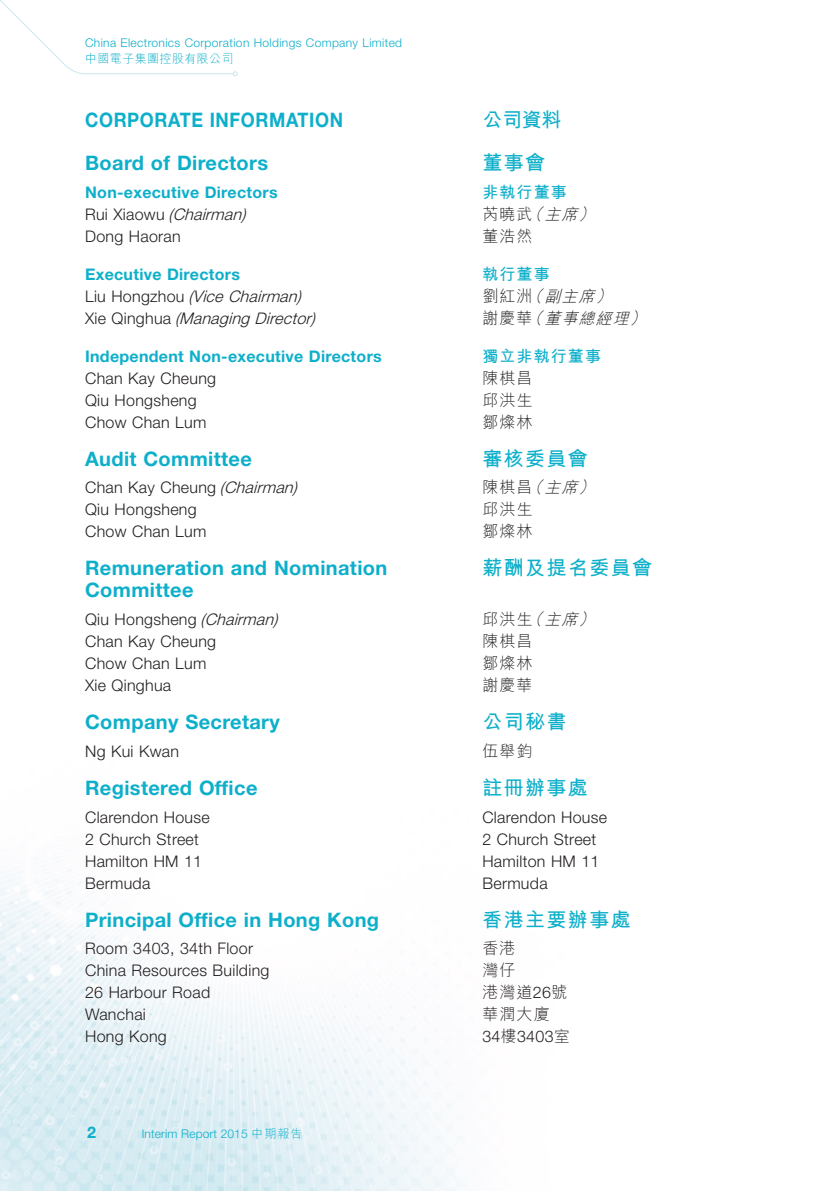
<style>
.page{position:relative;width:840px;height:1191px;background:#fff}
.page>*{position:absolute;margin:0;border:0;box-sizing:border-box;transform-origin:0 0}
.Heading_1{font:700 20px/22px "Helvetica Neue LT Std";letter-spacing:.02em;color:#0dafca}
.C_Heading_1{font:700 20px "M Hei HK";letter-spacing:.07em;color:#0dafca}
.Heading_1-2{font:700 20px "Helvetica Neue LT Std";letter-spacing:.02em;color:#0dafca;scale:.9 1}
.Body_Text{font:300 16px "Helvetica Neue LT Std";letter-spacing:.02em;color:#231f20}
.Heading_2{font:700 16px "Helvetica Neue LT Std";letter-spacing:.02em;color:#0dafca}
.Body_Text-2{font:italic 300 16px "Helvetica Neue LT Std";color:#231f20}
.C_Body_Text{font:300 16px "Helvetica Neue LT Std";letter-spacing:.02em;color:#231f20}
.C_Body_Text-2{font:300 16px "M Hei HK";letter-spacing:.07em;color:#231f20}
.C_Body_Text-3{font:italic 300 16px "M Hei HK";color:#231f20}
.C_Heading_2{font:700 16px "M Hei HK";letter-spacing:.07em;color:#0dafca}
.t1{font:300 12px "Helvetica Neue LT Std";letter-spacing:.03em;color:#0dafca}
.t2{font:300 12px "Helvetica Neue LT Std";letter-spacing:.01em;color:#0dafca}
.t3{font:300 12px "M Hei HK";letter-spacing:.035em;color:#0dafca}
.s1{font-style:normal}
.s2{font-style:italic}
.s3{font-family:"M Hei HK"}
.s4{font-family:"Helvetica Neue LT Std"}
</style>
<div class="page">
<img style="left:0;top:869px;width:460px;height:322px">
<svg style="left:0;top:0;width:238px;height:76px"></svg>
<p class="t1" style="left:85px;top:36px;width:318px">China Electronics Corporation Holdings Company Limited</p>
<p class="t3" style="left:85px;top:52px;width:150px">中國電子集團控股有限公司</p>
<p class="Heading_1-2" style="left:85px;top:107px;width:288px">CORPORATE INFORMATION</p>
<p class="C_Heading_1" style="left:482px;top:105px;width:80px">公司資料</p>
<p class="Heading_1" style="left:85px;top:151px;width:184px">Board of Directors</p>
<p class="Heading_2" style="left:85px;top:182px;width:194px">Non-executive Directors</p>
<p class="Body_Text-2" style="left:85px;top:204px;width:167px"><span class="s1">R u i Xi a o w u</span> (Chairman)</p>
<p class="Body_Text" style="left:85px;top:226px;width:97px">Dong Haoran</p>
<p class="Heading_2" style="left:85px;top:264px;width:156px">Executive Directors</p>
<p class="Body_Text-2" style="left:85px;top:286px;width:222px"><span class="s1">L i u H o n g z h o u</span> (Vice Chairman)</p>
<p class="Body_Text-2" style="left:85px;top:308px;width:236px"><span class="s1">X i e Q i n g h u a</span> (Managing Director)</p>
<p class="Heading_2" style="left:85px;top:346px;width:298px">Independent Non-executive Directors</p>
<p class="Body_Text" style="left:85px;top:368px;width:132px">Chan Kay Cheung</p>
<p class="Body_Text" style="left:85px;top:390px;width:113px">Qiu Hongsheng</p>
<p class="Body_Text" style="left:85px;top:412px;width:123px">Chow Chan Lum</p>
<p class="Heading_1" style="left:85px;top:447px;width:168px">Audit Committee</p>
<p class="Body_Text" style="left:85px;top:478px;width:218px">Chan Kay Cheung <span class="s2">(Chairman)</span></p>
<p class="Body_Text" style="left:85px;top:500px;width:113px">Qiu Hongsheng</p>
<p class="Body_Text" style="left:85px;top:522px;width:123px">Chow Chan Lum</p>
<p class="Heading_1" style="left:85px;top:557px;width:303px">Remuneration and Nomination<br>Committee</p>
<p class="Body_Text" style="left:85px;top:609px;width:199px">Qiu Hongsheng <span class="s2">(Chairman)</span></p>
<p class="Body_Text" style="left:85px;top:631px;width:132px">Chan Kay Cheung</p>
<p class="Body_Text" style="left:85px;top:653px;width:123px">Chow Chan Lum</p>
<p class="Body_Text" style="left:85px;top:675px;width:88px">Xie Qinghua</p>
<p class="Heading_1" style="left:85px;top:710px;width:196px">Company Secretary</p>
<p class="Body_Text" style="left:85px;top:741px;width:95px">Ng Kui Kwan</p>
<p class="Heading_1" style="left:85px;top:776px;width:174px">Registered Office</p>
<p class="Body_Text" style="left:85px;top:807px;width:126px">Clarendon House</p>
<p class="Body_Text" style="left:85px;top:829px;width:115px">2 Church Street</p>
<p class="Body_Text" style="left:85px;top:851px;width:118px">Hamilton HM 11</p>
<p class="Body_Text" style="left:85px;top:873px;width:67px">Bermuda</p>
<p class="Heading_1" style="left:85px;top:908px;width:295px">Principal Office in Hong Kong</p>
<p class="Body_Text" style="left:85px;top:938px;width:169px">Room 3403, 34th Floor</p>
<p class="Body_Text" style="left:85px;top:960px;width:186px">China Resources Building</p>
<p class="Body_Text" style="left:85px;top:982px;width:126px">26 Harbour Road</p>
<p class="Body_Text" style="left:85px;top:1004px;width:62px">Wanchai</p>
<p class="Body_Text" style="left:85px;top:1026px;width:83px">Hong Kong</p>
<p class="Heading_2" style="left:87px;top:1122px;width:10px">2</p>
<p class="t2" style="left:142px;top:1126px;width:162px">Interim Report 2015 <span class="s3">中期報告</span></p>
<p class="C_Heading_1" style="left:482px;top:148px;width:64px">董事會</p>
<p class="C_Heading_2" style="left:482px;top:180px;width:86px">非執行董事</p>
<p class="C_Body_Text-3" style="left:482px;top:206px;width:118px"><span class="s1">芮曉武</span>（主席）</p>
<p class="C_Body_Text-2" style="left:482px;top:228px;width:52px">董浩然</p>
<p class="C_Heading_2" style="left:482px;top:262px;width:69px">執行董事</p>
<p class="C_Body_Text-3" style="left:482px;top:288px;width:135px"><span class="s1">劉紅洲</span>（副主席）</p>
<p class="C_Body_Text-3" style="left:482px;top:310px;width:169px"><span class="s1">謝慶華</span>（董事總經理）</p>
<p class="C_Heading_2" style="left:482px;top:344px;width:120px">獨立非執行董事</p>
<p class="C_Body_Text-2" style="left:482px;top:370px;width:52px">陳棋昌</p>
<p class="C_Body_Text-2" style="left:482px;top:392px;width:52px">邱洪生</p>
<p class="C_Body_Text-2" style="left:482px;top:414px;width:52px">鄒燦林</p>
<p class="C_Heading_1" style="left:482px;top:444px;width:107px">審核委員會</p>
<p class="C_Body_Text-3" style="left:482px;top:479px;width:118px"><span class="s1">陳棋昌</span>（主席）</p>
<p class="C_Body_Text-2" style="left:482px;top:501px;width:52px">邱洪生</p>
<p class="C_Body_Text-2" style="left:482px;top:523px;width:52px">鄒燦林</p>
<p class="C_Heading_1" style="left:482px;top:553px;width:171px">薪酬及提名委員會</p>
<p class="C_Body_Text-3" style="left:482px;top:611px;width:118px"><span class="s1">邱洪生</span>（主席）</p>
<p class="C_Body_Text-2" style="left:482px;top:633px;width:52px">陳棋昌</p>
<p class="C_Body_Text-2" style="left:482px;top:655px;width:52px">鄒燦林</p>
<p class="C_Body_Text-2" style="left:482px;top:677px;width:52px">謝慶華</p>
<p class="C_Heading_1" style="left:482px;top:707px;width:86px">公司秘書</p>
<p class="C_Body_Text-2" style="left:482px;top:743px;width:52px">伍舉鈞</p>
<p class="C_Heading_1" style="left:482px;top:773px;width:107px">註冊辦事處</p>
<p class="C_Body_Text" style="left:482px;top:807px;width:126px">Clarendon House</p>
<p class="C_Body_Text" style="left:482px;top:829px;width:115px">2 Church Street</p>
<p class="C_Body_Text" style="left:482px;top:851px;width:118px">Hamilton HM 11</p>
<p class="C_Body_Text" style="left:482px;top:873px;width:67px">Bermuda</p>
<p class="C_Heading_1" style="left:482px;top:904px;width:150px">香港主要辦事處</p>
<p class="C_Body_Text-2" style="left:482px;top:940px;width:35px">香港</p>
<p class="C_Body_Text-2" style="left:482px;top:962px;width:35px">灣仔</p>
<p class="C_Body_Text-2" style="left:482px;top:984px;width:86px">港灣道<span class="s4">26</span>號</p>
<p class="C_Body_Text-2" style="left:482px;top:1006px;width:69px">華潤大廈</p>
<p class="C_Body_Text" style="left:482px;top:1026px;width:89px">34<span class="s3">樓</span>3403<span class="s3">室</span></p>
</div>
